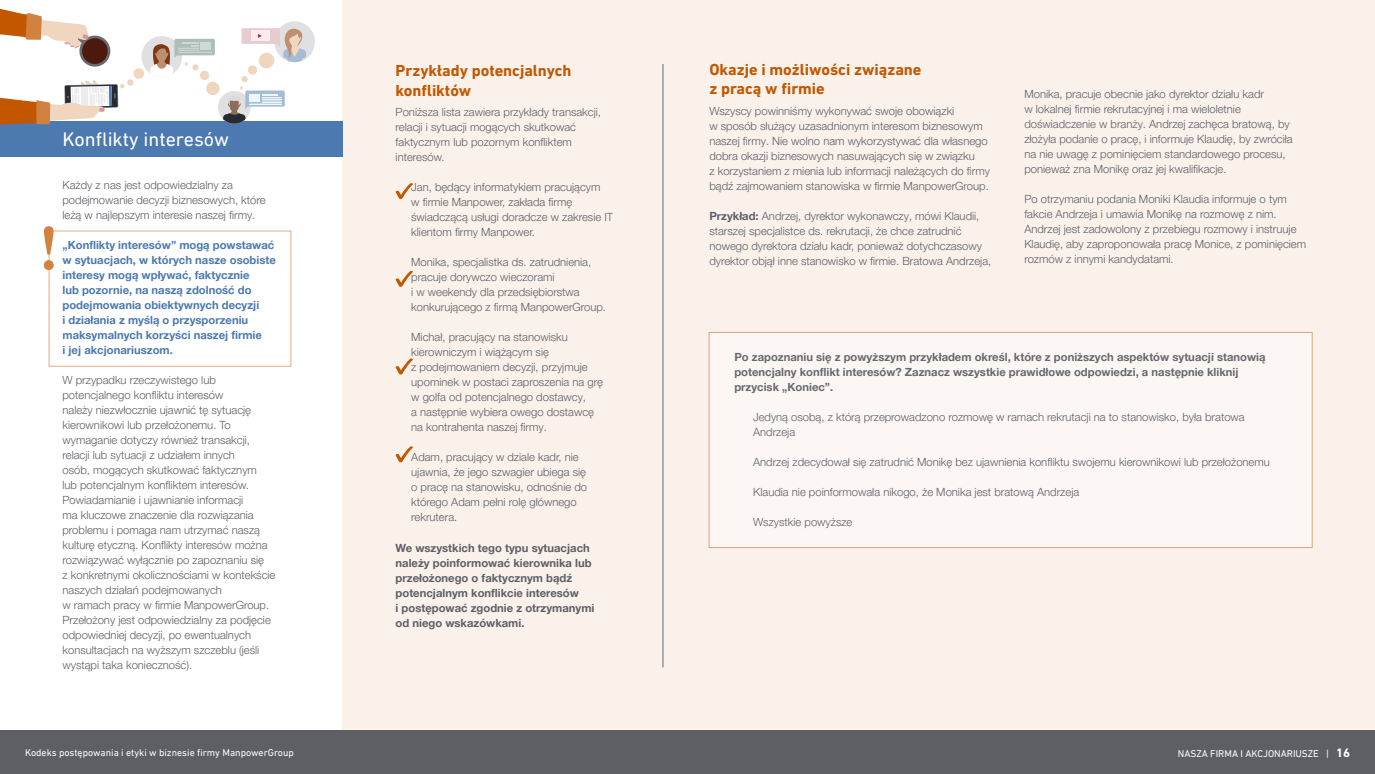
<style>
.page{position:relative;width:1375px;height:774px;background:#fff}
.page>*{position:absolute;margin:0;border:0;box-sizing:border-box;transform-origin:0 0}
.t1{font:20px "DIN Next LT Pro";color:#fff}
.t2{font:700 16.25px/19.5px "DIN Next LT Pro";color:#c25700}
.t3{font:300 11.25px/15px "Helvetica Neue LT Pro";color:#5e5f65}
.t4{font:700 11.25px/15px "Helvetica Neue LT Pro";color:#4c79af}
.t5{font:700 11.25px/15px "Helvetica Neue LT Pro";color:#67696f}
.t6{font:700 11.25px/15px "Helvetica Neue LT Pro";color:#5e5f65}
.t7{font:10px "DIN Next LT Pro";color:#fff}
.s1{font-weight:700}
.s2{font-weight:700;font-size:12.5px}
</style>
<div class="page">
<div style="left:342px;top:0;width:1033px;height:730px;background:#faf1eb"></div>
<div style="left:0;top:121px;width:342px;height:35px;background:#4c79af"></div>
<svg style="left:44px;top:226px;width:10px;height:44px"></svg>
<hr style="left:663px;top:64px;width:1px;height:603px;background:#67696f">
<svg style="left:395px;top:183px;width:18px;height:16px"></svg>
<svg style="left:395px;top:271px;width:18px;height:16px"></svg>
<svg style="left:395px;top:358px;width:18px;height:16px"></svg>
<svg style="left:395px;top:446px;width:18px;height:16px"></svg>
<div style="left:709px;top:332px;width:603px;height:216px;background:#fcf7f4"></div>
<div style="left:134px;top:68px;width:10px;height:11px;background:#f0d5bf;border-radius:50%"></div>
<div style="left:206px;top:82px;width:14px;height:13px;background:#f0d5bf;border-radius:50%"></div>
<div style="left:127px;top:79px;width:7px;height:7px;background:#f0d5bf;border-radius:50%"></div>
<div style="left:141px;top:36px;width:41px;height:41px;background:#e0e0e2;border-radius:50%"></div>
<div style="left:218px;top:91px;width:33px;height:33px;background:#e0e0e2;border-radius:50%"></div>
<div style="left:274px;top:21px;width:41px;height:41px;background:#e0e0e2;border-radius:50%"></div>
<svg style="left:0;top:8px;width:111px;height:59px"></svg>
<svg style="left:0;top:80px;width:125px;height:45px"></svg>
<svg style="left:150px;top:39px;width:65px;height:41px"></svg>
<svg style="left:222px;top:28px;width:84px;height:96px"></svg>
<div style="left:0;top:730px;width:1375px;height:44px;background:#5e5f65"></div>
<h1 class="t1" style="left:62px;top:128px;width:168px">Konflikty interesów</h1>
<p class="t3" style="left:62px;top:177px;width:205px">Każdy z nas jest odpowiedzialny za podejmowanie decyzji biznesowych, które leżą w najlepszym interesie naszej firmy.</p>
<p class="t4" style="left:62px;top:237px;width:215px">„Konflikty interesów” mogą powstawać w sytuacjach, w których nasze osobiste interesy mogą wpływać, faktycznie<br>lub pozornie, na naszą zdolność do podejmowania obiektywnych decyzji<br>i działania z myślą o przysporzeniu maksymalnych korzyści naszej firmie<br>i jej akcjonariuszom.</p>
<p class="t3" style="left:62px;top:372px;width:214px">W przypadku rzeczywistego lub potencjalnego konfliktu interesów<br>należy niezwłocznie ujawnić tę sytuację kierownikowi lub przełożonemu. To wymaganie dotyczy również transakcji, relacji lub sytuacji z udziałem innych<br>osób, mogących skutkować faktycznym<br>lub potencjalnym konfliktem interesów.<br>Powiadamianie i ujawnianie informacji<br>ma kluczowe znaczenie dla rozwiązania problemu i pomaga nam utrzymać naszą kulturę etyczną. Konflikty interesów można rozwiązywać wyłącznie po zapoznaniu się<br>z konkretnymi okolicznościami w kontekście naszych działań podejmowanych<br>w ramach pracy w firmie ManpowerGroup.<br>Przełożony jest odpowiedzialny za podjęcie odpowiedniej decyzji, po ewentualnych konsultacjach na wyższym szczeblu (jeśli wystąpi taka konieczność).</p>
<h2 class="t2" style="left:396px;top:61px;width:177px">Przykłady potencjalnych konfliktów</h2>
<p class="t3" style="left:396px;top:105px;width:207px">Poniższa lista zawiera przykłady transakcji, relacji i sytuacji mogących skutkować faktycznym lub pozornym konfliktem interesów.</p>
<p class="t3" style="left:411px;top:180px;width:203px">Jan, będący informatykiem pracującym<br>w firmie Manpower, zakłada firmę świadczącą usługi doradcze w zakresie IT klientom firmy Manpower.</p>
<p class="t3" style="left:411px;top:255px;width:196px">Monika, specjalistka ds. zatrudnienia, pracuje dorywczo wieczorami<br>i w weekendy dla przedsiębiorstwa konkurującego z firmą ManpowerGroup.</p>
<p class="t3" style="left:411px;top:330px;width:193px">Michał, pracujący na stanowisku kierowniczym i wiążącym się<br>z podejmowaniem decyzji, przyjmuje upominek w postaci zaproszenia na grę w golfa od potencjalnego dostawcy,<br>a następnie wybiera owego dostawcę na kontrahenta naszej firmy.</p>
<p class="t3" style="left:411px;top:450px;width:177px">Adam, pracujący w dziale kadr, nie ujawnia, że jego szwagier ubiega się o pracę na stanowisku, odnośnie do którego Adam pełni rolę głównego rekrutera.</p>
<p class="t6" style="left:396px;top:540px;width:200px">We wszystkich tego typu sytuacjach należy poinformować kierownika lub przełożonego o faktycznym bądź potencjalnym konflikcie interesów<br>i postępować zgodnie z otrzymanymi od niego wskazówkami.</p>
<h2 class="t2" style="left:709px;top:59px;width:214px">Okazje i możliwości związane z pracą w firmie</h2>
<p class="t3" style="left:709px;top:103px;width:282px">Wszyscy powinniśmy wykonywać swoje obowiązki<br>w sposób służący uzasadnionym interesom biznesowym naszej firmy. Nie wolno nam wykorzystywać dla własnego dobra okazji biznesowych nasuwających się w związku<br>z korzystaniem z mienia lub informacji należących do firmy bądź zajmowaniem stanowiska w firmie ManpowerGroup.</p>
<p class="t3" style="left:709px;top:208px;width:283px"><span class="s1">Przykład:</span> Andrzej, dyrektor wykonawczy, mówi Klaudii, starszej specjalistce ds. rekrutacji, że chce zatrudnić nowego dyrektora działu kadr, ponieważ dotychczasowy dyrektor objął inne stanowisko w firmie. Bratowa Andrzeja,</p>
<p class="t3" style="left:1024px;top:86px;width:270px">Monika, pracuje obecnie jako dyrektor działu kadr<br>w lokalnej firmie rekrutacyjnej i ma wieloletnie doświadczenie w branży. Andrzej zachęca bratową, by złożyła podanie o pracę, i informuje Klaudię, by zwróciła na nie uwagę z pominięciem standardowego procesu, ponieważ zna Monikę oraz jej kwalifikacje.</p>
<p class="t3" style="left:1024px;top:191px;width:283px">Po otrzymaniu podania Moniki Klaudia informuje o tym fakcie Andrzeja i umawia Monikę na rozmowę z nim.<br>Andrzej jest zadowolony z przebiegu rozmowy i instruuje Klaudię, aby zaproponowała pracę Monice, z pominięciem rozmów z innymi kandydatami.</p>
<p class="t5" style="left:734px;top:349px;width:533px">Po zapoznaniu się z powyższym przykładem określ, które z poniższych aspektów sytuacji stanowią potencjalny konflikt interesów? Zaznacz wszystkie prawidłowe odpowiedzi, a następnie kliknij przycisk „Koniec”.</p>
<p class="t3" style="left:753px;top:409px;width:493px">Jedyną osobą, z którą przeprowadzono rozmowę w ramach rekrutacji na to stanowisko, była bratowa<br>Andrzeja</p>
<p class="t3" style="left:753px;top:454px;width:518px">Andrzej zdecydował się zatrudnić Monikę bez ujawnienia konfliktu swojemu kierownikowi lub przełożonemu</p>
<p class="t3" style="left:753px;top:484px;width:328px">Klaudia nie poinformowała nikogo, że Monika jest bratową Andrzeja</p>
<p class="t3" style="left:753px;top:514px;width:101px">Wszystkie powyższe</p>
<p class="t7" style="left:25px;top:746px;width:270px">Kodeks postępowania i etyki w biznesie firmy ManpowerGroup</p>
<p class="t7" style="left:1178px;top:747px;width:174px">NASZA FIRMA I AKCJONARIUSZE | <span class="s2">16</span></p>
</div>
